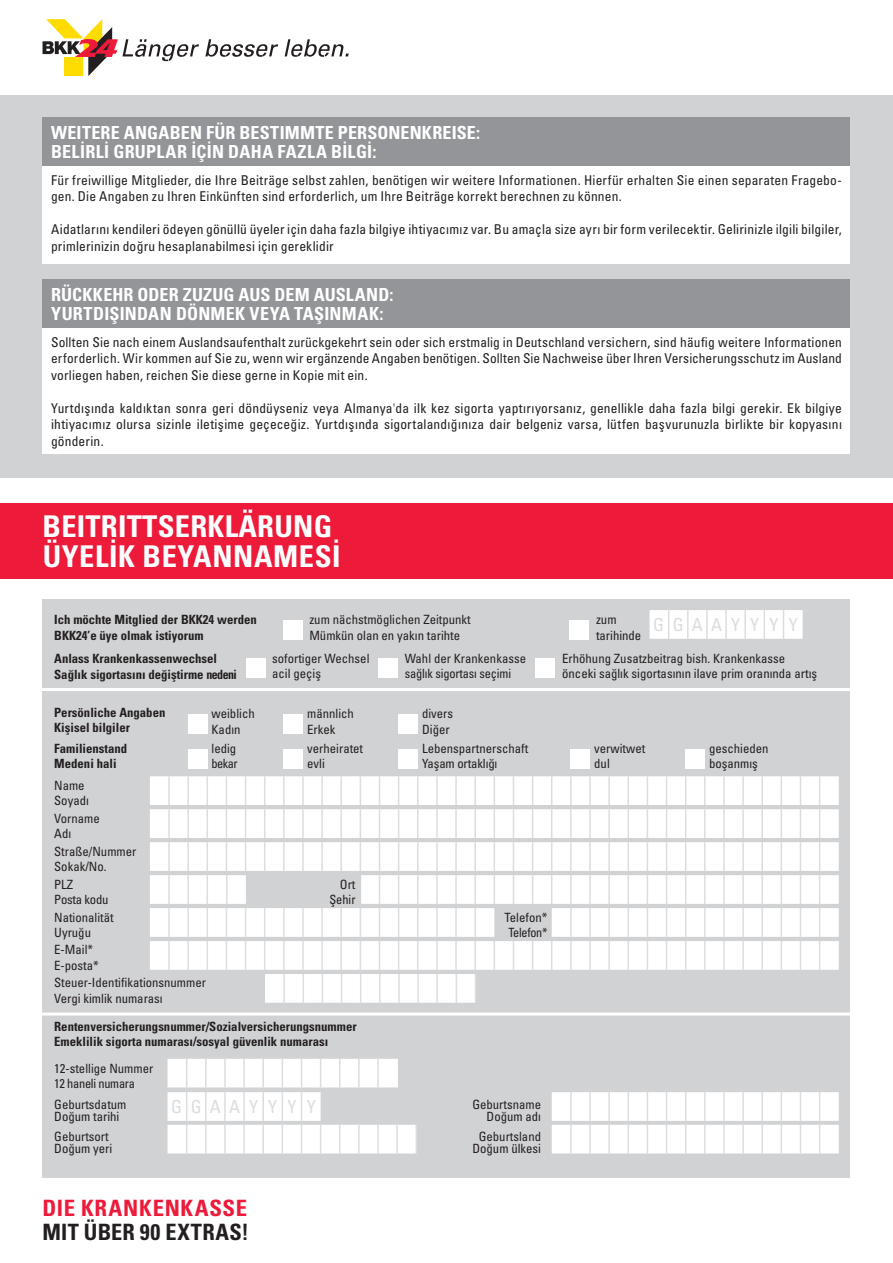
<style>
.page{position:relative;width:893px;height:1263px;background:#fff}
.page>*{position:absolute;margin:0;border:0;box-sizing:border-box;transform-origin:0 0}
.t1{font:700 condensed 30px "Univers LT Std";letter-spacing:.01em;color:#fff}
.t2{font:30px "Univers LTCYR 67 Bold Cond";letter-spacing:.02em;color:#fff}
.t3{font:700 condensed 22.5px "Univers LT Std";letter-spacing:.02em;color:#231f20}
.t4{font:700 condensed 22.5px "Univers LT Std";letter-spacing:.03em;color:#ed1a3a}
.t5{font:700 condensed 18px "Univers LT Std";letter-spacing:.01em;color:#fff}
.t6{font:18px "Univers LTCYR 67 Bold Cond";letter-spacing:.015em;color:#fff}
.t7{font:condensed 18px "Univers LT Std";letter-spacing:.505em;color:#dcdddf}
.t8{font:condensed 13.5px/16.5px "Univers LT Std";letter-spacing:.01em;color:#231f20}
.t9{font:condensed 13.5px/16.5px "Univers LTCYR 57";letter-spacing:.015em;color:#231f20}
.t10{font:condensed 12.75px "Univers LT Std";color:#231f20}
.t11{font:condensed 12.75px "Univers LTCYR 57";color:#231f20}
.t12{font:700 condensed 12.75px "Univers LT Std";color:#231f20}
.t13{font:12.75px "Univers LTCYR 67 Bold Cond";color:#231f20}
.t14{font:condensed 12.75px "Univers LTCYR 57";letter-spacing:-.02em;color:#231f20}
.t15{font:condensed 12.75px "Univers LTCYR 57";letter-spacing:-.02em;color:#231f20;scale:.95 1}
</style>
<div class="page">
<div style="left:0;top:95px;width:893px;height:383px;background:#d1d2d4"></div>
<div style="left:43px;top:118px;width:807px;height:48px;background:#939598"></div>
<div style="left:43px;top:166px;width:807px;height:98px;background:#fff"></div>
<div style="left:43px;top:280px;width:807px;height:48px;background:#939598"></div>
<div style="left:43px;top:328px;width:807px;height:126px;background:#fff"></div>
<div style="left:0;top:503px;width:893px;height:75px;background:#ed1a3a"></div>
<div style="left:43px;top:600px;width:807px;height:578px;background:#d1d2d4"></div>
<div style="left:284px;top:620px;width:19px;height:19px;background:#fff"></div>
<div style="left:247px;top:658px;width:19px;height:20px;background:#fff"></div>
<div style="left:570px;top:620px;width:19px;height:19px;background:#fff"></div>
<div style="left:378px;top:658px;width:20px;height:20px;background:#fff"></div>
<div style="left:535px;top:658px;width:19px;height:20px;background:#fff"></div>
<svg style="left:649px;top:610px;width:154px;height:29px;background:#fbfbfc"></svg>
<hr style="left:35px;top:688px;width:823px;height:3px;background:#fff">
<div style="left:284px;top:714px;width:19px;height:19px;background:#fff"></div>
<div style="left:399px;top:714px;width:19px;height:19px;background:#fff"></div>
<div style="left:188px;top:749px;width:19px;height:20px;background:#fff"></div>
<div style="left:284px;top:749px;width:19px;height:20px;background:#fff"></div>
<div style="left:571px;top:749px;width:19px;height:20px;background:#fff"></div>
<div style="left:399px;top:749px;width:19px;height:20px;background:#fff"></div>
<div style="left:188px;top:714px;width:19px;height:19px;background:#fff"></div>
<div style="left:686px;top:749px;width:19px;height:20px;background:#fff"></div>
<svg style="left:150px;top:776px;width:689px;height:227px"></svg>
<svg style="left:552px;top:1092px;width:287px;height:61px;background:#f9f9f9"></svg>
<svg style="left:168px;top:1059px;width:249px;height:94px"></svg>
<hr style="left:358px;top:1059px;width:2px;height:28px;background:#dcdddf">
<hr style="left:377px;top:1059px;width:2px;height:28px;background:#dcdddf">
<hr style="left:396px;top:1059px;width:2px;height:28px;background:#fff">
<hr style="left:35px;top:1012px;width:823px;height:3px;background:#fff">
<svg style="left:205px;top:39px;width:73px;height:18px"></svg>
<svg style="left:285px;top:39px;width:64px;height:18px"></svg>
<svg style="left:43px;top:19px;width:156px;height:57px"></svg>
<h3 class="t5" style="left:51px;top:122px;width:430px">WEITERE ANGABEN FÜR BESTIMMTE PERSONENKREISE:</h3>
<h3 class="t6" style="left:51px;top:140px;width:327px">BELİRLİ GRUPLAR İÇİN DAHA FAZLA BİLGİ:</h3>
<p class="t8" style="left:51px;top:171px;width:792px">Für freiwillige Mitglieder, die Ihre Beiträge selbst zahlen, benötigen wir weitere Informationen. Hierfür erhalten Sie einen separaten Fragebo&shy;gen. Die Angaben zu Ihren Einkünften sind erforderlich, um Ihre Beiträge korrekt berechnen zu können.</p>
<p class="t9" style="left:51px;top:221px;width:792px">Aidatlarını kendileri ödeyen gönüllü üyeler için daha fazla bilgiye ihtiyacımız var. Bu amaçla size ayrı bir form verilecektir. Gelirinizle ilgili bilgiler, primlerinizin doğru hesaplanabilmesi için gereklidir</p>
<h3 class="t5" style="left:51px;top:284px;width:344px">RÜCKKEHR ODER ZUZUG AUS DEM AUSLAND:</h3>
<h3 class="t6" style="left:51px;top:302px;width:334px">YURTDIŞINDAN DÖNMEK VEYA TAŞINMAK:</h3>
<p class="t8" style="left:51px;top:333px;width:792px;text-align:justify">Sollten Sie nach einem Auslandsaufenthalt zurückgekehrt sein oder sich erstmalig in Deutschland versichern, sind häufig weitere Informationen erforderlich. Wir kommen auf Sie zu, wenn wir ergänzende Angaben benötigen. Sollten Sie Nachweise über Ihren Versicherungsschutz im Ausland vorliegen haben, reichen Sie diese gerne in Kopie mit ein.</p>
<p class="t9" style="left:51px;top:399px;width:792px;text-align:justify">Yurtdışında kaldıktan sonra geri döndüyseniz veya Almanya'da ilk kez sigorta yaptırıyorsanız, genellikle daha fazla bilgi gerekir. Ek bilgiye ihtiyacımız olursa sizinle iletişime geçeceğiz. Yurtdışında sigortalandığınıza dair belgeniz varsa, lütfen başvurunuzla birlikte bir kopyasını gönderin.</p>
<h1 class="t1" style="left:43px;top:507px;width:291px">BEITRITTSERKLÄRUNG</h1>
<h1 class="t2" style="left:43px;top:537px;width:299px">ÜYELİK BEYANNAMESİ</h1>
<p class="t12" style="left:54px;top:612px;width:204px">Ich möchte Mitglied der BKK24 werden</p>
<p class="t13" style="left:54px;top:627px;width:151px">BKK24’e üye olmak istiyorum</p>
<p class="t12" style="left:54px;top:651px;width:164px">Anlass Krankenkassenwechsel</p>
<p class="t13" style="left:54px;top:666px;width:184px">Sağlık sigortasını değiştirme nedeni</p>
<p class="t12" style="left:54px;top:704px;width:113px">Persönliche Angaben</p>
<p class="t13" style="left:54px;top:719px;width:77px">Kişisel bilgiler</p>
<p class="t12" style="left:54px;top:740px;width:74px">Familienstand</p>
<p class="t13" style="left:54px;top:756px;width:64px">Medeni hali</p>
<p class="t10" style="left:212px;top:706px;width:45px">weiblich</p>
<p class="t11" style="left:212px;top:721px;width:31px">Kadın</p>
<p class="t10" style="left:212px;top:740px;width:26px">ledig</p>
<p class="t11" style="left:212px;top:755px;width:28px">bekar</p>
<p class="t10" style="left:54px;top:777px;width:32px">Name</p>
<p class="t11" style="left:54px;top:792px;width:36px">Soyadı</p>
<p class="t10" style="left:54px;top:810px;width:47px">Vorname</p>
<p class="t11" style="left:54px;top:825px;width:18px">Adı</p>
<p class="t10" style="left:54px;top:843px;width:84px">Straße/Nummer</p>
<p class="t11" style="left:54px;top:858px;width:54px">Sokak/No.</p>
<p class="t10" style="left:54px;top:876px;width:21px">PLZ</p>
<p class="t14" style="left:54px;top:891px;width:56px">Posta kodu</p>
<p class="t10" style="left:54px;top:909px;width:61px">Nationalität</p>
<p class="t11" style="left:54px;top:924px;width:38px">Uyruğu</p>
<p class="t10" style="left:54px;top:942px;width:40px">E-Mail*</p>
<p class="t11" style="left:54px;top:957px;width:46px">E-posta*</p>
<p class="t10" style="left:54px;top:975px;width:153px">Steuer-Identifikationsnummer</p>
<p class="t11" style="left:54px;top:990px;width:110px">Vergi kimlik numarası</p>
<p class="t10" style="left:309px;top:612px;width:163px">zum nächstmöglichen Zeitpunkt</p>
<p class="t11" style="left:309px;top:627px;width:152px">Mümkün olan en yakın tarihte</p>
<p class="t10" style="left:272px;top:650px;width:99px">sofortiger Wechsel</p>
<p class="t11" style="left:272px;top:665px;width:50px">acil geçiş</p>
<p class="t10" style="left:405px;top:650px;width:123px">Wahl der Krankenkasse</p>
<p class="t11" style="left:405px;top:665px;width:108px">sağlık sigortası seçimi</p>
<p class="t10" style="left:307px;top:706px;width:48px">männlich</p>
<p class="t11" style="left:307px;top:721px;width:30px">Erkek</p>
<p class="t10" style="left:307px;top:740px;width:57px">verheiratet</p>
<p class="t11" style="left:307px;top:755px;width:19px">evli</p>
<p class="t10" style="left:340px;top:876px;width:17px">Ort</p>
<p class="t11" style="left:329px;top:891px;width:28px">Şehir</p>
<p class="t10" style="left:422px;top:706px;width:33px">divers</p>
<p class="t11" style="left:422px;top:721px;width:29px">Diğer</p>
<p class="t10" style="left:422px;top:740px;width:108px">Lebenspartnerschaft</p>
<p class="t11" style="left:422px;top:755px;width:77px">Yaşam ortaklığı</p>
<p class="t10" style="left:505px;top:909px;width:44px">Telefon*</p>
<p class="t15" style="left:508px;top:924px;width:43px">Telefon*</p>
<p class="t12" style="left:54px;top:1019px;width:304px">Rentenversicherungsnummer/Sozialversicherungsnummer</p>
<p class="t13" style="left:54px;top:1034px;width:276px">Emeklilik sigorta numarası/sosyal güvenlik numarası</p>
<p class="t10" style="left:54px;top:1060px;width:101px">12-stellige Nummer</p>
<p class="t14" style="left:54px;top:1075px;width:82px">12 haneli numara</p>
<p class="t10" style="left:54px;top:1096px;width:74px">Geburtsdatum</p>
<p class="t11" style="left:54px;top:1108px;width:67px">Doğum tarihi</p>
<p class="t10" style="left:54px;top:1129px;width:56px">Geburtsort</p>
<p class="t11" style="left:54px;top:1141px;width:60px">Doğum yeri</p>
<h3 class="t7" style="left:171px;top:1095px;width:146px">GGAAYYYY</h3>
<p class="t10" style="left:472px;top:1096px;width:70px">Geburtsname</p>
<p class="t11" style="left:487px;top:1108px;width:56px">Doğum adı</p>
<p class="t10" style="left:479px;top:1129px;width:64px">Geburtsland</p>
<p class="t11" style="left:472px;top:1141px;width:70px">Doğum ülkesi</p>
<p class="t10" style="left:596px;top:612px;width:22px">zum</p>
<p class="t11" style="left:596px;top:627px;width:47px">tarihinde</p>
<h3 class="t7" style="left:653px;top:613px;width:146px">GGAAYYYY</h3>
<p class="t10" style="left:562px;top:650px;width:225px">Erhöhung Zusatzbeitrag bish. Krankenkasse</p>
<p class="t11" style="left:562px;top:665px;width:256px">önceki sağlık sigortasının ilave prim oranında artış</p>
<p class="t10" style="left:594px;top:740px;width:52px">verwitwet</p>
<p class="t11" style="left:594px;top:755px;width:17px">dul</p>
<p class="t10" style="left:709px;top:740px;width:61px">geschieden</p>
<p class="t11" style="left:709px;top:755px;width:50px">boşanmış</p>
<h2 class="t4" style="left:43px;top:1194px;width:206px">DIE KRANKENKASSE</h2>
<h2 class="t3" style="left:43px;top:1218px;width:208px">MIT ÜBER 90 EXTRAS!</h2>
</div>
